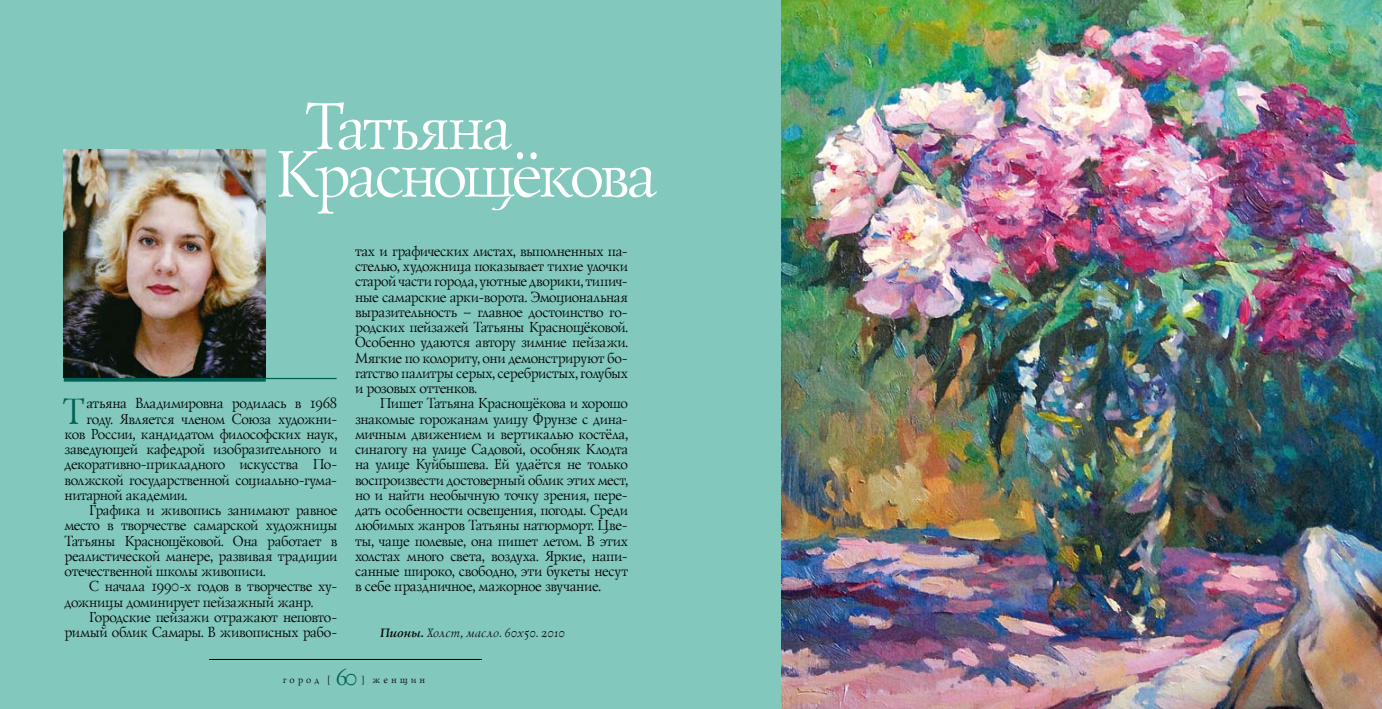
<style>
.page{position:relative;width:1382px;height:709px;background:#fff}
.page>*{position:absolute;margin:0;border:0;box-sizing:border-box;transform-origin:0 0}
.t1{font:67.5px/47.5px "Lazurski Exp Od CTT";letter-spacing:-.04em;color:#fff;scale:.96 1}
.t2{font:37.5px "Lazurski Exp Od CTT";color:#006056;scale:.96 1}
.t3{font:22.5px "Lazurski Exp Od CTT";color:#006056}
.t4{font:15px/15.2px "Lazurski Exp Od CTT";letter-spacing:-.005em;color:#000;text-align:justify;scale:.96 1}
.t5{font:italic 12.5px "Lazurski Exp Od CTT";letter-spacing:.005em;color:#000;scale:.96 1}
.t6{font:10px "Lazurski Exp Od CTT";letter-spacing:.35em;color:#000;scale:.96 1}
.s1{font-family:"Lazurski C";font-weight:700}
</style>
<div class="page">
<div style="left:0;top:0;width:691px;height:709px;background:#82c8bc"></div>
<div style="left:691px;top:0;width:691px;height:709px;background:#82c8bc"></div>
<hr style="left:64px;top:378px;width:273px;height:1px;background:#006056">
<hr style="left:64px;top:378px;width:202px;height:3px;background:#006056">
<hr style="left:209px;top:659px;width:273px;height:1px;background:#000">
<img style="left:781px;top:0;width:601px;height:709px">
<img style="left:64px;top:149px;width:202px;height:229px">
<h1 class="t1" style="left:272px;top:101px;width:398px;text-indent:30px">Татьяна<br>Краснощёкова</h1>
<p class="t4" style="left:86px;top:395px;width:263px">атьяна Владимировна родилась в 1968</p>
<p class="t4" style="left:86px;top:410px;width:263px">году. Является членом Союза художни-</p>
<p class="t4" style="left:64px;top:426px;width:286px">ков России, кандидатом философских наук,</p>
<p class="t4" style="left:64px;top:441px;width:286px">заведующей кафедрой изобразительного и</p>
<p class="t4" style="left:64px;top:456px;width:286px">декоративно-прикладного искусства По-</p>
<p class="t4" style="left:64px;top:471px;width:286px">волжской государственной социально-гума-</p>
<p class="t4" style="left:64px;top:487px;width:129px">нитарной академии.</p>
<p class="t4" style="left:89px;top:502px;width:260px">Графика и живопись занимают равное</p>
<p class="t4" style="left:64px;top:517px;width:286px">место в творчестве самарской художницы</p>
<p class="t4" style="left:64px;top:532px;width:286px">Татьяны Краснощёковой. Она работает в</p>
<p class="t4" style="left:64px;top:547px;width:286px">реалистической манере, развивая традиции</p>
<p class="t4" style="left:64px;top:563px;width:211px">отечественной школы живописи.</p>
<p class="t4" style="left:89px;top:578px;width:260px">С начала 1990-х годов в творчестве ху-</p>
<p class="t4" style="left:64px;top:593px;width:260px">дожницы доминирует пейзажный жанр.</p>
<p class="t4" style="left:89px;top:608px;width:260px">Городские пейзажи отражают неповто-</p>
<p class="t4" style="left:64px;top:624px;width:286px">римый облик Самары. В живописных рабо-</p>
<h2 class="t2" style="left:61px;top:386px;width:24px">Т</h2>
<p class="t4" style="left:354px;top:243px;width:286px">тах и графических листах, выполненных па&shy;стелью, художница показывает тихие улочки старой части города, уютные дворики, типич&shy;ные самарские арки-ворота. Эмоциональная выразительность – главное достоинство го&shy;родских пейзажей Татьяны Краснощёковой.<br>Особенно удаются автору зимние пейзажи.<br>Мягкие по колориту, они демонстрируют бо&shy;гатство палитры серых, серебристых, голубых и розовых оттенков.</p>
<p class="t4" style="left:354px;top:395px;width:286px;text-indent:25px">Пишет Татьяна Краснощёкова и хорошо знакомые горожанам улицу Фрунзе с дина&shy;мичным движением и вертикалью костёла, синагогу на улице Садовой, особняк Клодта на улице Куйбышева. Ей удаётся не только воспроизвести достоверный облик этих мест, но и найти необычную точку зрения, пере&shy;дать особенности освещения, погоды. Среди любимых жанров Татьяны натюрморт. Цве&shy;ты, чаще полевые, она пишет летом. В этих холстах много света, воздуха. Яркие, напи&shy;санные широко, свободно, эти букеты несут в себе праздничное, мажорное звучание.</p>
<p class="t5" style="left:379px;top:625px;width:194px"><span class="s1">Пионы.</span> Холст, масло. 60х50. 2010</p>
<h3 class="t3" style="left:335px;top:662px;width:23px">60</h3>
<p class="t6" style="left:282px;top:672px;width:51px">город [</p>
<p class="t6" style="left:361px;top:672px;width:68px">] женщин</p>
</div>
